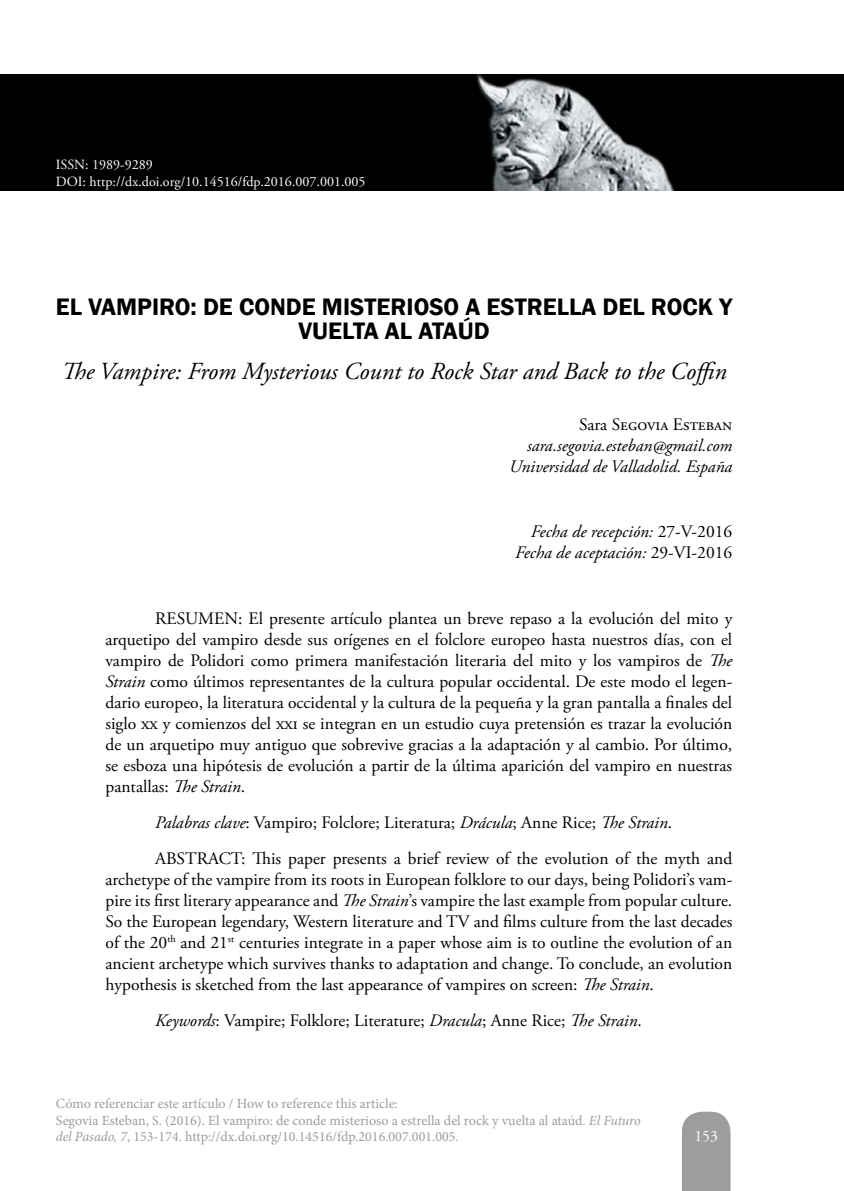
<style>
.page{position:relative;width:844px;height:1191px;background:#fff}
.page>*{position:absolute;margin:0;border:0;box-sizing:border-box;transform-origin:0 0}
.Título_Ingles{font:italic 24.5px "Adobe Garamond Pro";color:#000}
.Título_Artículo{font:600 24.5px/24.5px "Franklin Gothic";color:#000;text-align:center}
.Absract{font:17.5px/21px "Adobe Garamond Pro";color:#000;text-align:justify}
.Autor_ultima_línea{font:italic 17.5px "Adobe Garamond Pro";color:#000}
.Autor{font:italic 17.5px "Adobe Garamond Pro";color:#000}
.Autor-2{font:17.5px "Adobe Garamond Pro";color:#000}
.t1{font:15.75px "Adobe Garamond Pro";color:#fff}
.Paragraph_Style_1{font:14px/16.8px "Minion Pro";color:#9d9d9c}
.t2{font:14px "Adobe Garamond Pro";color:#fff}
.s1{font-style:normal}
.s2{font-style:italic}
</style>
<div class="page">
<svg style="left:682px;top:1111px;width:49px;height:80px;background:#a2a2a1"></svg>
<img style="left:0;top:74px;width:843px;height:116px">
<p class="t2" style="left:56px;top:156px;width:98px">ISSN: 1989-9289</p>
<p class="t2" style="left:56px;top:173px;width:311px">DOI: http://dx.doi.org/10.14516/fdp.2016.007.001.005</p>
<p class="Título_Artículo" style="left:56px;top:295px;width:677px">EL VAMPIRO: DE CONDE MISTERIOSO A ESTRELLA DEL ROCK Y<br>VUELTA AL ATAÚD</p>
<p class="Título_Ingles" style="left:61px;top:356px;width:666px">The Vampire: From Mysterious Count to Rock Star and Back to the Coffin</p>
<p class="Autor-2" style="left:579px;top:413px;width:155px">Sara Segovia Esteban</p>
<p class="Autor" style="left:527px;top:434px;width:206px">sara.segovia.esteban@gmail.com</p>
<p class="Autor_ultima_línea" style="left:509px;top:455px;width:224px">Universidad de Valladolid. España</p>
<p class="Autor" style="left:530px;top:521px;width:203px">Fecha de recepción: <span class="s1">27-V-2016</span></p>
<p class="Autor_ultima_línea" style="left:515px;top:542px;width:219px">Fecha de aceptación: <span class="s1">29-VI-2016</span></p>
<p class="Absract" style="left:105px;top:608px;width:628px;text-indent:50px">RESUMEN: El presente artículo plantea un breve repaso a la evolución del mito y arquetipo del vampiro desde sus orígenes en el folclore europeo hasta nuestros días, con el vampiro de Polidori como primera manifestación literaria del mito y los vampiros de <span class="s2">The Strain</span> como últimos representantes de la cultura popular occidental. De este modo el legen&shy;dario europeo, la literatura occidental y la cultura de la pequeña y la gran pantalla a finales del siglo xx y comienzos del xxi se integran en un estudio cuya pretensión es trazar la evolución de un arquetipo muy antiguo que sobrevive gracias a la adaptación y al cambio. Por último, se esboza una hipótesis de evolución a partir de la última aparición del vampiro en nuestras pantallas: <span class="s2">The Strain</span>.</p>
<p class="Absract" style="left:155px;top:812px;width:518px"><span class="s2">Palabras clave</span>: Vampiro; Folclore; Literatura; <span class="s2">Drácula</span>; Anne Rice; <span class="s2">The Strain</span>.</p>
<p class="Absract" style="left:105px;top:848px;width:628px;text-indent:50px">ABSTRACT: This paper presents a brief review of the evolution of the myth and archetype of the vampire from its roots in European folklore to our days, being Polidori’s vam&shy;pire its first literary appearance and <span class="s2">The Strain</span>’s vampire the last example from popular culture.<br>So the European legendary, Western literature and TV and films culture from the last decades of the 20<sup>th</sup> and 21<sup>st</sup> centuries integrate in a paper whose aim is to outline the evolution of an ancient archetype which survives thanks to adaptation and change. To conclude, an evolution hypothesis is sketched from the last appearance of vampires on screen: <span class="s2">The Strain</span>.</p>
<p class="Absract" style="left:155px;top:1010px;width:488px"><span class="s2">Keywords</span>: Vampire; Folklore; Literature; <span class="s2">Dracula</span>; Anne Rice; <span class="s2">The Strain</span>.</p>
<p class="Paragraph_Style_1" style="left:56px;top:1095px;width:343px">Cómo referenciar este artículo / How to reference this article:</p>
<p class="Paragraph_Style_1" style="left:56px;top:1111px;width:586px">Segovia Esteban, S. (2016). El vampiro: de conde misterioso a estrella del rock y vuelta al ataúd. <span class="s2">El Futuro del Pasado, 7</span>, 153-174. http://dx.doi.org/10.14516/fdp.2016.007.001.005.</p>
<p class="t1" style="left:694px;top:1127px;width:25px">153</p>
</div>
